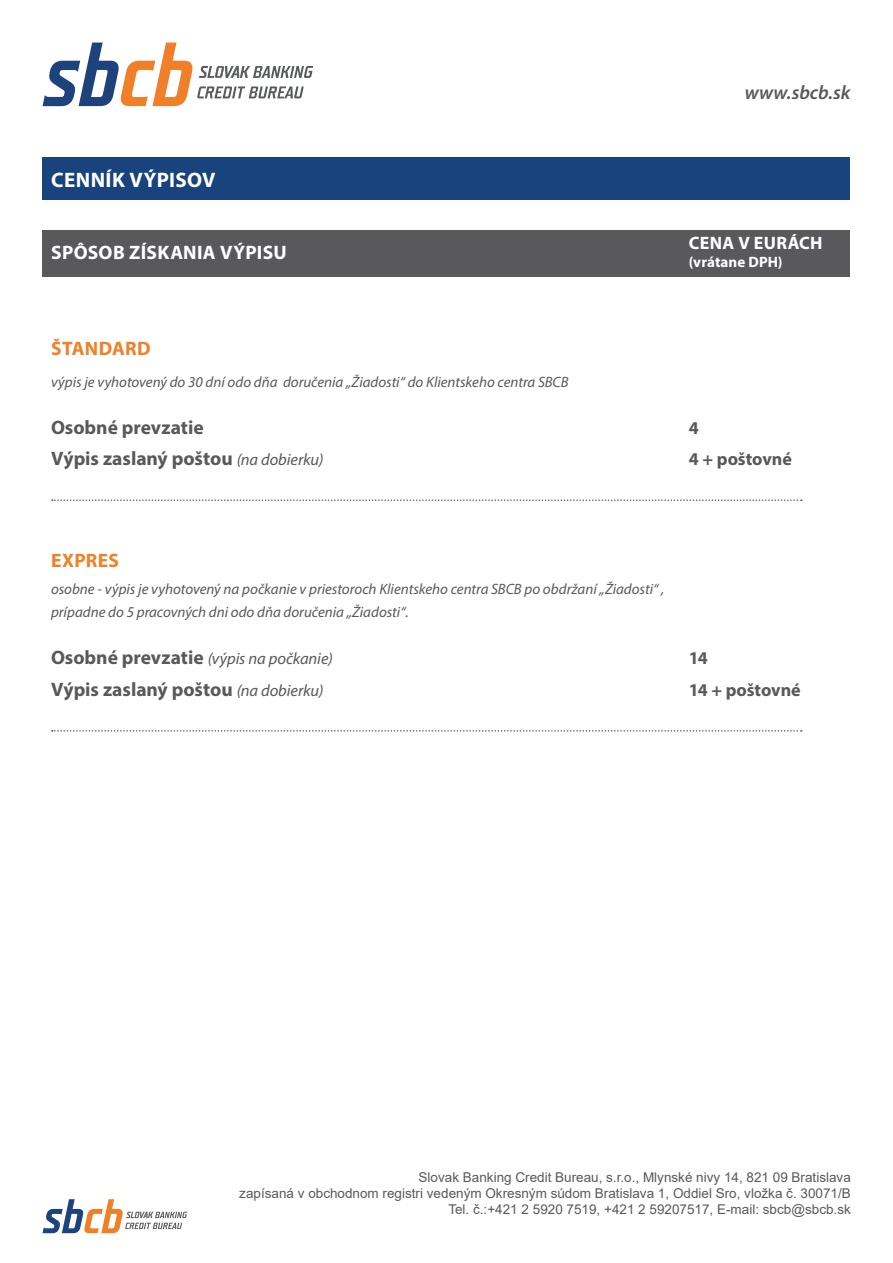
<style>
.page{position:relative;width:893px;height:1263px;background:#fff}
.page>*{position:absolute;margin:0;border:0;box-sizing:border-box;transform-origin:0 0}
.t1{font:700 21px "Myriad Pro";letter-spacing:.015em;color:#fff}
.t2{font:700 19.5px "Myriad Pro";color:#59595c}
.t3{font:700 19.5px "Myriad Pro";letter-spacing:.015em;color:#fff}
.t4{font:700 19.5px "Myriad Pro";letter-spacing:.015em;color:#ef8128}
.t5{font:italic 600 19.5px "Myriad Pro";letter-spacing:-.005em;color:#59595c}
.t6{font:700 18px "Myriad Pro";color:#59595c}
.t7{font:700 18px "Myriad Pro";letter-spacing:.015em;color:#fff}
.t8{font:italic 16.5px "Myriad Pro";letter-spacing:-.005em;color:#59595c}
.t9{font:italic 15px/23.4px "Myriad Pro";color:#59595c}
.t10{font:700 15px "Myriad Pro";letter-spacing:.005em;color:#fff}
.t11{font:13.5px/16.2px "Arial";color:#59595c;text-align:right}
.s1{font-weight:400;font-style:italic;font-size:16.5px}
.s2{font-weight:700;font-style:normal;font-size:19.5px}
</style>
<div class="page">
<svg style="left:43px;top:43px;width:270px;height:63px"></svg>
<svg style="left:43px;top:1199px;width:144px;height:34px"></svg>
<div style="left:43px;top:157px;width:807px;height:43px;background:#19437d"></div>
<div style="left:43px;top:230px;width:807px;height:46px;background:#59595c"></div>
<svg style="left:52px;top:499px;width:750px;height:2px"></svg>
<svg style="left:52px;top:730px;width:750px;height:2px"></svg>
<h1 class="t1" style="left:51px;top:166px;width:166px">CENNÍK VÝPISOV</h1>
<h2 class="t3" style="left:51px;top:240px;width:237px">SPÔSOB ZÍSKANIA VÝPISU</h2>
<h2 class="t5" style="left:745px;top:80px;width:107px">www.sbcb.sk</h2>
<p class="t7" style="left:689px;top:231px;width:135px">CENA V EURÁCH</p>
<p class="t10" style="left:689px;top:252px;width:95px">(vrátane DPH)</p>
<h2 class="t4" style="left:51px;top:335px;width:101px">ŠTANDARD</h2>
<p class="t9" style="left:51px;top:370px;width:519px">výpis je vyhotovený do 30 dní odo dňa doručenia „Žiadosti“ do Klientskeho centra SBCB</p>
<h2 class="t2" style="left:51px;top:414px;width:154px">Osobné prevzatie</h2>
<p class="t6" style="left:689px;top:416px;width:11px">4</p>
<h2 class="t2" style="left:51px;top:446px;width:274px">Výpis zaslaný poštou <span class="s1">(na dobierku)</span></h2>
<p class="t6" style="left:689px;top:448px;width:105px">4 + poštovné</p>
<h2 class="t4" style="left:51px;top:548px;width:69px">EXPRES</h2>
<p class="t9" style="left:51px;top:577px;width:615px">osobne - výpis je vyhotovený na počkanie v priestoroch Klientskeho centra SBCB po obdržaní „Žiadosti“ , prípadne do 5 pracovných dni odo dňa doručenia „Žiadosti“.</p>
<p class="t8" style="left:51px;top:648px;width:283px"><span class="s2">Osobné prevzatie</span> (výpis na počkanie)</p>
<p class="t6" style="left:689px;top:646px;width:20px">14</p>
<h2 class="t2" style="left:51px;top:677px;width:274px">Výpis zaslaný poštou <span class="s1">(na dobierku)</span></h2>
<p class="t6" style="left:689px;top:678px;width:113px">14 + poštovné</p>
<p class="t11" style="left:239px;top:1169px;width:613px">Slovak Banking Credit Bureau, s.r.o., Mlynské nivy 14, 821 09 Bratislava<br>zapísaná v obchodnom registri vedeným Okresným súdom Bratislava 1, Oddiel Sro, vložka č. 30071/B<br>Tel. č.:+421 2 5920 7519, +421 2 59207517, E-mail: sbcb@sbcb.sk</p>
</div>
